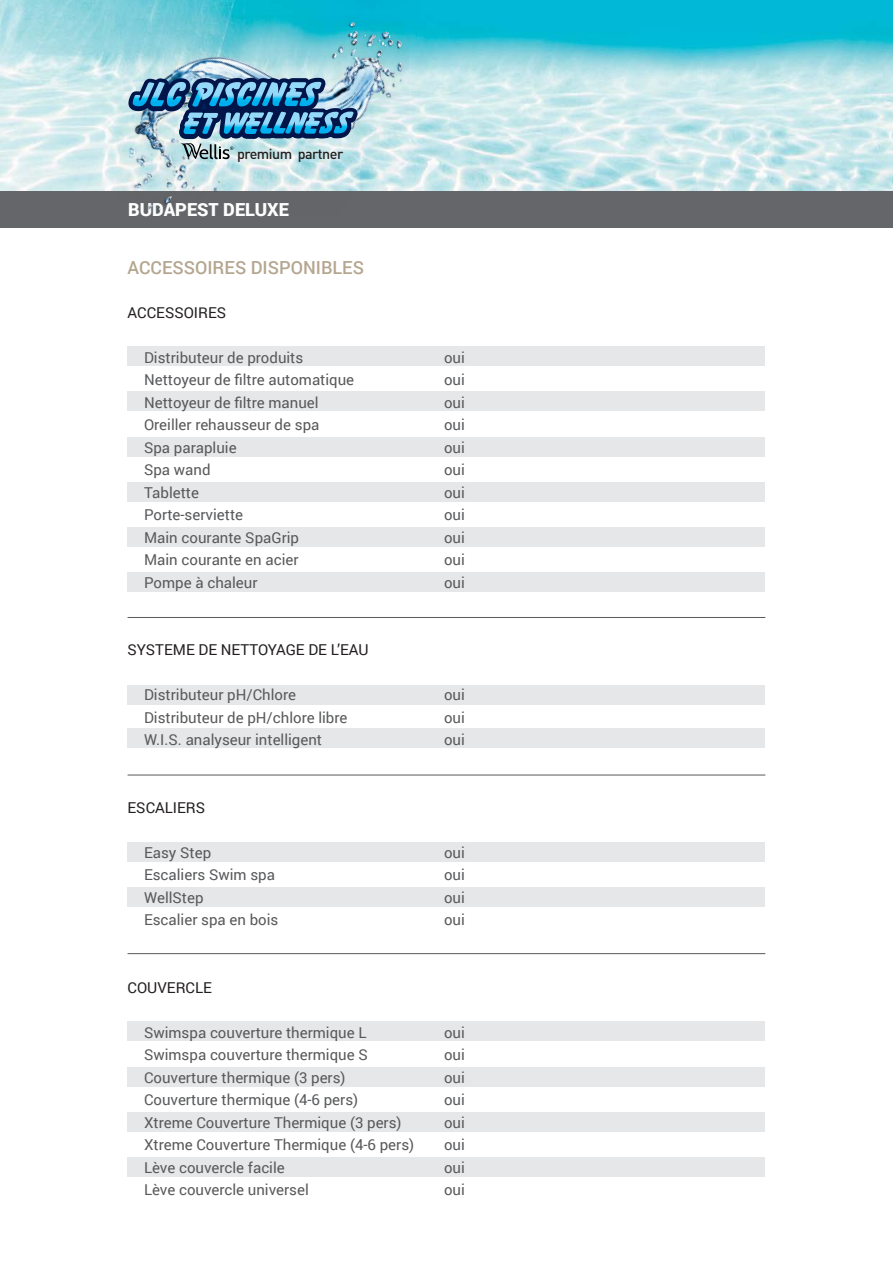
<style>
.page{position:relative;width:893px;height:1263px;background:#fff}
.page>*{position:absolute;margin:0;border:0;box-sizing:border-box;transform-origin:0 0}
.t1{font:500 18px "Roboto";color:#b4a68f}
.t2{font:900 18px "Roboto";color:#fff}
.t3{font:15px "Roboto";color:#58595b}
.t4{font:15px "Roboto";color:#231f20}
.t5{font:500 14.25px "DIN Pro";letter-spacing:-.035em;color:#231f20}
</style>
<div class="page">
<div style="left:0;top:188px;width:893px;height:39px;background:#656669"></div>
<hr style="left:128px;top:617px;width:637px;height:1px;background:#58595b">
<hr style="left:128px;top:775px;width:637px;height:1px;background:#58595b">
<hr style="left:128px;top:953px;width:637px;height:1px;background:#58595b">
<div style="left:128px;top:347px;width:637px;height:19px;background:#e6e7e8"></div>
<div style="left:128px;top:391px;width:637px;height:19px;background:#e6e7e8"></div>
<div style="left:128px;top:437px;width:637px;height:19px;background:#e6e7e8"></div>
<div style="left:128px;top:483px;width:637px;height:19px;background:#e6e7e8"></div>
<div style="left:128px;top:527px;width:637px;height:19px;background:#e6e7e8"></div>
<div style="left:128px;top:572px;width:637px;height:19px;background:#e6e7e8"></div>
<div style="left:128px;top:685px;width:637px;height:20px;background:#e6e7e8"></div>
<div style="left:128px;top:729px;width:637px;height:19px;background:#e6e7e8"></div>
<div style="left:128px;top:843px;width:637px;height:19px;background:#e6e7e8"></div>
<div style="left:128px;top:887px;width:637px;height:19px;background:#e6e7e8"></div>
<div style="left:128px;top:1021px;width:637px;height:19px;background:#e6e7e8"></div>
<div style="left:128px;top:1067px;width:637px;height:19px;background:#e6e7e8"></div>
<div style="left:128px;top:1112px;width:637px;height:19px;background:#e6e7e8"></div>
<div style="left:128px;top:1157px;width:637px;height:20px;background:#e6e7e8"></div>
<img style="left:0;top:0;width:893px;height:190px">
<svg style="left:145px;top:16px;width:264px;height:175px;background:#58c9d9"></svg>
<img style="left:118px;top:22px;width:285px;height:189px">
<p class="t5" style="left:237px;top:143px;width:108px">premium partner</p>
<p class="t2" style="left:128px;top:196px;width:162px">BUDAPEST DELUXE</p>
<p class="t1" style="left:128px;top:255px;width:238px">ACCESSOIRES DISPONIBLES</p>
<p class="t4" style="left:128px;top:302px;width:20px">Accessoires</p>
<p class="t3" style="left:144px;top:347px;width:161px">Distributeur de produits</p>
<p class="t3" style="left:444px;top:347px;width:22px">oui</p>
<p class="t3" style="left:144px;top:369px;width:212px">Nettoyeur de filtre automatique</p>
<p class="t3" style="left:444px;top:369px;width:22px">oui</p>
<p class="t3" style="left:144px;top:392px;width:176px">Nettoyeur de filtre manuel</p>
<p class="t3" style="left:444px;top:392px;width:22px">oui</p>
<p class="t3" style="left:144px;top:414px;width:177px">Oreiller rehausseur de spa</p>
<p class="t3" style="left:444px;top:414px;width:22px">oui</p>
<p class="t3" style="left:144px;top:437px;width:94px">Spa parapluie</p>
<p class="t3" style="left:444px;top:437px;width:22px">oui</p>
<p class="t3" style="left:144px;top:459px;width:68px">Spa wand</p>
<p class="t3" style="left:444px;top:459px;width:22px">oui</p>
<p class="t3" style="left:144px;top:482px;width:56px">Tablette</p>
<p class="t3" style="left:444px;top:482px;width:22px">oui</p>
<p class="t3" style="left:144px;top:504px;width:101px">Porte-serviette</p>
<p class="t3" style="left:444px;top:504px;width:22px">oui</p>
<p class="t3" style="left:144px;top:527px;width:157px">Main courante SpaGrip</p>
<p class="t3" style="left:444px;top:527px;width:22px">oui</p>
<p class="t3" style="left:144px;top:549px;width:156px">Main courante en acier</p>
<p class="t3" style="left:444px;top:549px;width:22px">oui</p>
<p class="t3" style="left:144px;top:572px;width:115px">Pompe à chaleur</p>
<p class="t3" style="left:444px;top:572px;width:22px">oui</p>
<p class="t4" style="left:128px;top:639px;width:29px">Systeme</p>
<p class="t4" style="left:199px;top:639px;width:33px">de netto</p>
<p class="t4" style="left:268px;top:639px;width:19px">yage</p>
<p class="t4" style="left:308px;top:639px;width:42px">de l’eau</p>
<p class="t3" style="left:144px;top:684px;width:153px">Distributeur pH/Chlore</p>
<p class="t3" style="left:444px;top:684px;width:22px">oui</p>
<p class="t3" style="left:144px;top:707px;width:205px">Distributeur de pH/chlore libre</p>
<p class="t3" style="left:444px;top:707px;width:22px">oui</p>
<p class="t3" style="left:144px;top:729px;width:180px">W.I.S. analyseur intelligent</p>
<p class="t3" style="left:444px;top:729px;width:22px">oui</p>
<p class="t4" style="left:128px;top:797px;width:19px">Escaliers</p>
<p class="t3" style="left:144px;top:842px;width:69px">Easy Step</p>
<p class="t3" style="left:444px;top:842px;width:22px">oui</p>
<p class="t3" style="left:144px;top:864px;width:132px">Escaliers Swim spa</p>
<p class="t3" style="left:444px;top:864px;width:22px">oui</p>
<p class="t3" style="left:144px;top:887px;width:61px">WellStep</p>
<p class="t3" style="left:444px;top:887px;width:22px">oui</p>
<p class="t3" style="left:144px;top:909px;width:136px">Escalier spa en bois</p>
<p class="t3" style="left:444px;top:909px;width:22px">oui</p>
<p class="t4" style="left:128px;top:977px;width:20px">Couvercle</p>
<p class="t3" style="left:144px;top:1022px;width:224px">Swimspa couverture thermique L</p>
<p class="t3" style="left:444px;top:1022px;width:22px">oui</p>
<p class="t3" style="left:144px;top:1044px;width:225px">Swimspa couverture thermique S</p>
<p class="t3" style="left:444px;top:1044px;width:22px">oui</p>
<p class="t3" style="left:144px;top:1067px;width:203px">Couverture thermique (3 pers)</p>
<p class="t3" style="left:444px;top:1067px;width:22px">oui</p>
<p class="t3" style="left:144px;top:1089px;width:216px">Couverture thermique (4-6 pers)</p>
<p class="t3" style="left:444px;top:1089px;width:22px">oui</p>
<p class="t3" style="left:144px;top:1112px;width:259px">Xtreme Couverture Thermique (3 pers)</p>
<p class="t3" style="left:444px;top:1112px;width:22px">oui</p>
<p class="t3" style="left:144px;top:1134px;width:272px">Xtreme Couverture Thermique (4-6 pers)</p>
<p class="t3" style="left:444px;top:1134px;width:22px">oui</p>
<p class="t3" style="left:144px;top:1157px;width:142px">Lève couvercle facile</p>
<p class="t3" style="left:444px;top:1157px;width:22px">oui</p>
<p class="t3" style="left:144px;top:1179px;width:166px">Lève couvercle universel</p>
<p class="t3" style="left:444px;top:1179px;width:22px">oui</p>
</div>
